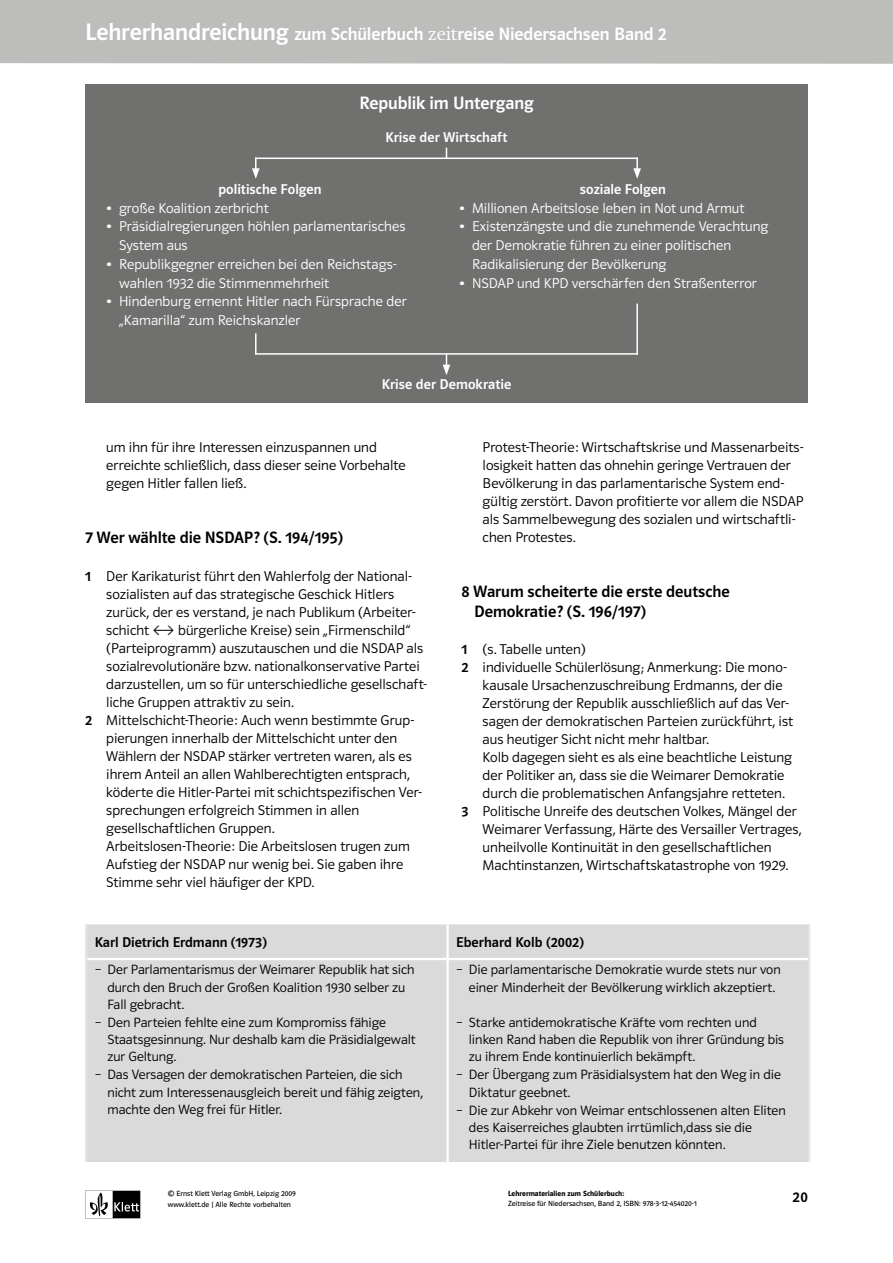
<style>
.page{position:relative;width:893px;height:1263px;background:#fff}
.page>*{position:absolute;margin:0;border:0;box-sizing:border-box;transform-origin:0 0}
.t1{font:18px "Polo ST11 K Krftg";letter-spacing:-.005em;color:#fff}
.t2{font:16.5px/19.5px "Polo ST11 K Krftg";letter-spacing:-.005em;color:#000}
.t3{font:15px "Polo ST11 K Krftg";color:#000}
.t4{font:14.25px/18px "Polo ST11 K Leicht";letter-spacing:.005em;color:#000}
.t5{font:14.25px/18.8px "Polo ST11 K Leicht";letter-spacing:.005em;color:#fff}
.t6{font:14.25px "Polo ST11 K Krftg";letter-spacing:.005em;color:#fff}
.t7{font:14.25px "Polo ST11 K Krftg";color:#000}
.t8{font:13.5px/17.2px "Polo ST11 K Leicht";letter-spacing:.005em;color:#000}
.t9{font:7.5px/10.1px "Polo ST11 K Buch";color:#000}
.t10{font:7.5px "Polo ST11 K Hfett";color:#000}
.s1{font-size:24px}
.s2{font-family:"Klett Swift";font-weight:300}
.s3{font-family:"Polo ST11 K Buch"}
.s4{font-family:"Polo ST11 K Krftg"}
</style>
<div class="page">
<div style="left:0;top:0;width:893px;height:64px;background:#bdbdbc"></div>
<svg style="left:85px;top:1191px;width:55px;height:27px"></svg>
<div style="left:85px;top:84px;width:723px;height:319px;background:#70706f"></div>
<hr style="left:255px;top:158px;width:383px;height:1px;background:#fff">
<svg style="left:252px;top:159px;width:8px;height:20px"></svg>
<svg style="left:633px;top:159px;width:8px;height:20px"></svg>
<hr style="left:255px;top:353px;width:383px;height:2px;background:#fff">
<svg style="left:443px;top:354px;width:7px;height:21px"></svg>
<hr style="left:255px;top:333px;width:2px;height:22px;background:#fff">
<hr style="left:636px;top:304px;width:2px;height:51px;background:#fff">
<div style="left:87px;top:924px;width:721px;height:238px;background:#dadada"></div>
<hr style="left:87px;top:958px;width:361px;height:2px;background:#fff">
<hr style="left:448px;top:958px;width:360px;height:2px;background:#fff">
<hr style="left:85px;top:924px;width:2px;height:35px;background:#e4e4e3">
<hr style="left:808px;top:924px;width:2px;height:35px;background:#e4e4e3">
<hr style="left:85px;top:959px;width:2px;height:203px;background:#e4e4e3">
<hr style="left:808px;top:959px;width:2px;height:203px;background:#e4e4e3">
<hr style="left:446px;top:924px;width:3px;height:34px;background:#fff">
<hr style="left:446px;top:960px;width:3px;height:202px;background:#fff">
<p class="t1" style="left:85px;top:24px;width:583px"><span class="s1">Lehrerhandreichung</span> zum Schülerbuch <span class="s2">zeit</span>reise Niedersachsen Band 2</p>
<p class="t1" style="left:359px;top:93px;width:176px">Republik im Untergang</p>
<p class="t6" style="left:385px;top:129px;width:124px">Krise der Wirtschaft</p>
<p class="t6" style="left:218px;top:181px;width:105px">politische Folgen</p>
<p class="t5" style="left:106px;top:199px;width:164px"><span class="s3">•</span> große Koalition zerbricht</p>
<p class="t5" style="left:119px;top:217px;width:288px;text-indent:-13px"><span class="s3">•</span> Präsidialregierungen höhlen parlamentarisches<br>System aus</p>
<p class="t5" style="left:119px;top:255px;width:279px;text-indent:-13px"><span class="s3">•</span> Republikgegner erreichen bei den Reichstags&shy;wahlen 1932 die Stimmenmehrheit</p>
<p class="t5" style="left:119px;top:292px;width:289px;text-indent:-13px"><span class="s3">•</span> Hindenburg ernennt Hitler nach Fürsprache der „Kamarilla“ zum Reichskanzler</p>
<p class="t6" style="left:580px;top:181px;width:87px">soziale Folgen</p>
<p class="t5" style="left:459px;top:199px;width:287px"><span class="s3">•</span> Millionen Arbeitslose leben in Not und Armut</p>
<p class="t5" style="left:472px;top:217px;width:298px;text-indent:-13px"><span class="s3">•</span> Existenzängste und die zunehmende Verachtung der Demokratie führen zu einer politischen<br>Radikalisierung der Bevölkerung</p>
<p class="t5" style="left:459px;top:274px;width:299px"><span class="s3">•</span> NSDAP und KPD verschärfen den Straßenterror</p>
<p class="t6" style="left:382px;top:377px;width:131px">Krise der Demokratie</p>
<p class="t4" style="left:106px;top:438px;width:301px">um ihn für ihre Interessen einzuspannen und erreichte schließlich, dass dieser seine Vorbehalte gegen Hitler fallen ließ.</p>
<p class="t2" style="left:85px;top:528px;width:259px">7 Wer wählte die NSDAP? (S. 194/195)</p>
<p class="t4" style="left:106px;top:567px;width:311px;text-indent:-21px"><span class="s4">1</span> Der Karikaturist führt den Wahlerfolg der National&shy;sozialisten auf das strategische Geschick Hitlers zurück, der es verstand, je nach Publikum (Arbeiter&shy;schicht</p>
<p class="t4" style="left:178px;top:621px;width:234px">bürgerliche Kreise) sein „Firmenschild“</p>
<p class="t4" style="left:106px;top:639px;width:318px">(Parteiprogramm) auszutauschen und die NSDAP als</p>
<p class="t4" style="left:106px;top:657px;width:315px">sozialrevolutionäre bzw. nationalkonservative Partei</p>
<p class="t4" style="left:106px;top:675px;width:322px">darzustellen, um so für unterschiedliche gesellschaft-</p>
<p class="t4" style="left:106px;top:693px;width:189px">liche Gruppen attraktiv zu sein.</p>
<p class="t4" style="left:85px;top:711px;width:331px"><span class="s4">2</span> Mittelschicht-Theorie: Auch wenn bestimmte Grup-</p>
<p class="t4" style="left:106px;top:729px;width:293px">pierungen innerhalb der Mittelschicht unter den</p>
<p class="t4" style="left:106px;top:747px;width:307px">Wählern der NSDAP stärker vertreten waren, als es</p>
<p class="t4" style="left:106px;top:765px;width:305px">ihrem Anteil an allen Wahlberechtigten entsprach,</p>
<p class="t4" style="left:106px;top:783px;width:317px">köderte die Hitler-Partei mit schichtspezifischen Ver-</p>
<p class="t4" style="left:106px;top:801px;width:254px">sprechungen erfolgreich Stimmen in allen</p>
<p class="t4" style="left:106px;top:819px;width:170px">gesellschaftlichen Gruppen.</p>
<p class="t4" style="left:106px;top:837px;width:305px">Arbeitslosen-Theorie: Die Arbeitslosen trugen zum</p>
<p class="t4" style="left:106px;top:855px;width:298px">Aufstieg der NSDAP nur wenig bei. Sie gaben ihre</p>
<p class="t4" style="left:106px;top:873px;width:210px">Stimme sehr viel häufiger der KPD.</p>
<p class="t4" style="left:483px;top:438px;width:322px">Protest-Theorie: Wirtschaftskrise und Massenarbeits&shy;losigkeit hatten das ohnehin geringe Vertrauen der Bevölkerung in das parlamentarische System end&shy;gültig zerstört. Davon profitierte vor allem die NSDAP als Sammelbewegung des sozialen und wirtschaftli&shy;chen Protestes.</p>
<p class="t2" style="left:474px;top:582px;width:257px;text-indent:-13px">8 Warum scheiterte die erste deutsche<br>Demokratie? (S. 196/197)</p>
<p class="t4" style="left:461px;top:641px;width:126px"><span class="s4">1</span> (s. Tabelle unten)</p>
<p class="t4" style="left:461px;top:659px;width:327px"><span class="s4">2</span> individuelle Schülerlösung; Anmerkung: Die mono-</p>
<p class="t4" style="left:483px;top:677px;width:301px">kausale Ursachenzuschreibung Erdmanns, der die</p>
<p class="t4" style="left:483px;top:695px;width:308px">Zerstörung der Republik ausschließlich auf das Ver-</p>
<p class="t4" style="left:483px;top:713px;width:312px">sagen der demokratischen Parteien zurückführt, ist</p>
<p class="t4" style="left:483px;top:731px;width:228px">aus heutiger Sicht nicht mehr haltbar.</p>
<p class="t4" style="left:483px;top:749px;width:311px">Kolb dagegen sieht es als eine beachtliche Leistung</p>
<p class="t4" style="left:483px;top:767px;width:303px">der Politiker an, dass sie die Weimarer Demokratie</p>
<p class="t4" style="left:483px;top:785px;width:304px">durch die problematischen Anfangsjahre retteten.</p>
<p class="t4" style="left:461px;top:803px;width:337px"><span class="s4">3</span> Politische Unreife des deutschen Volkes, Mängel der</p>
<p class="t4" style="left:483px;top:821px;width:321px">Weimarer Verfassung, Härte des Versailler Vertrages,</p>
<p class="t4" style="left:483px;top:839px;width:290px">unheilvolle Kontinuität in den gesellschaftlichen</p>
<p class="t4" style="left:483px;top:857px;width:307px">Machtinstanzen, Wirtschaftskatastrophe von 1929.</p>
<p class="t7" style="left:95px;top:934px;width:174px">Karl Dietrich Erdmann (1973)</p>
<p class="t7" style="left:456px;top:934px;width:129px">Eberhard Kolb (2002)</p>
<p class="t8" style="left:107px;top:961px;width:309px;text-indent:-13px">– Der Parlamentarismus der Weimarer Republik hat sich durch den Bruch der Großen Koalition 1930 selber zu<br>Fall gebracht.</p>
<p class="t8" style="left:107px;top:1014px;width:310px;text-indent:-13px">– Den Parteien fehlte eine zum Kompromiss fähige<br>Staatsgesinnung. Nur deshalb kam die Präsidialgewalt zur Geltung.</p>
<p class="t8" style="left:107px;top:1066px;width:317px;text-indent:-13px">– Das Versagen der demokratischen Parteien, die sich nicht zum Interessenausgleich bereit und fähig zeigten, machte den Weg frei für Hitler.</p>
<p class="t8" style="left:456px;top:961px;width:326px;text-align:center">– Die parlamentarische Demokratie wurde stets nur von einer Minderheit der Bevölkerung wirklich akzeptiert.</p>
<p class="t8" style="left:469px;top:1014px;width:317px;text-indent:-13px">– Starke antidemokratische Kräfte vom rechten und linken Rand haben die Republik von ihrer Gründung bis zu ihrem Ende kontinuierlich bekämpft.</p>
<p class="t8" style="left:469px;top:1066px;width:314px;text-indent:-13px">– Der Übergang zum Präsidialsystem hat den Weg in die<br>Diktatur geebnet.</p>
<p class="t8" style="left:469px;top:1101px;width:318px;text-indent:-13px">– Die zur Abkehr von Weimar entschlossenen alten Eliten des Kaiserreiches glaubten irrtümlich,dass sie die<br>Hitler-Partei für ihre Ziele benutzen könnten.</p>
<p class="t9" style="left:168px;top:1189px;width:129px">© Ernst Klett Verlag GmbH, Leipzig 2009 www.klett.de | Alle Rechte vorbehalten</p>
<p class="t10" style="left:508px;top:1189px;width:118px">Lehrermaterialien zum Schülerbuch:</p>
<p class="t9" style="left:508px;top:1198px;width:190px">Zeitreise für Niedersachsen, Band 2, ISBN: 978-3-12-454020-1</p>
<p class="t3" style="left:792px;top:1188px;width:17px">20</p>
</div>
